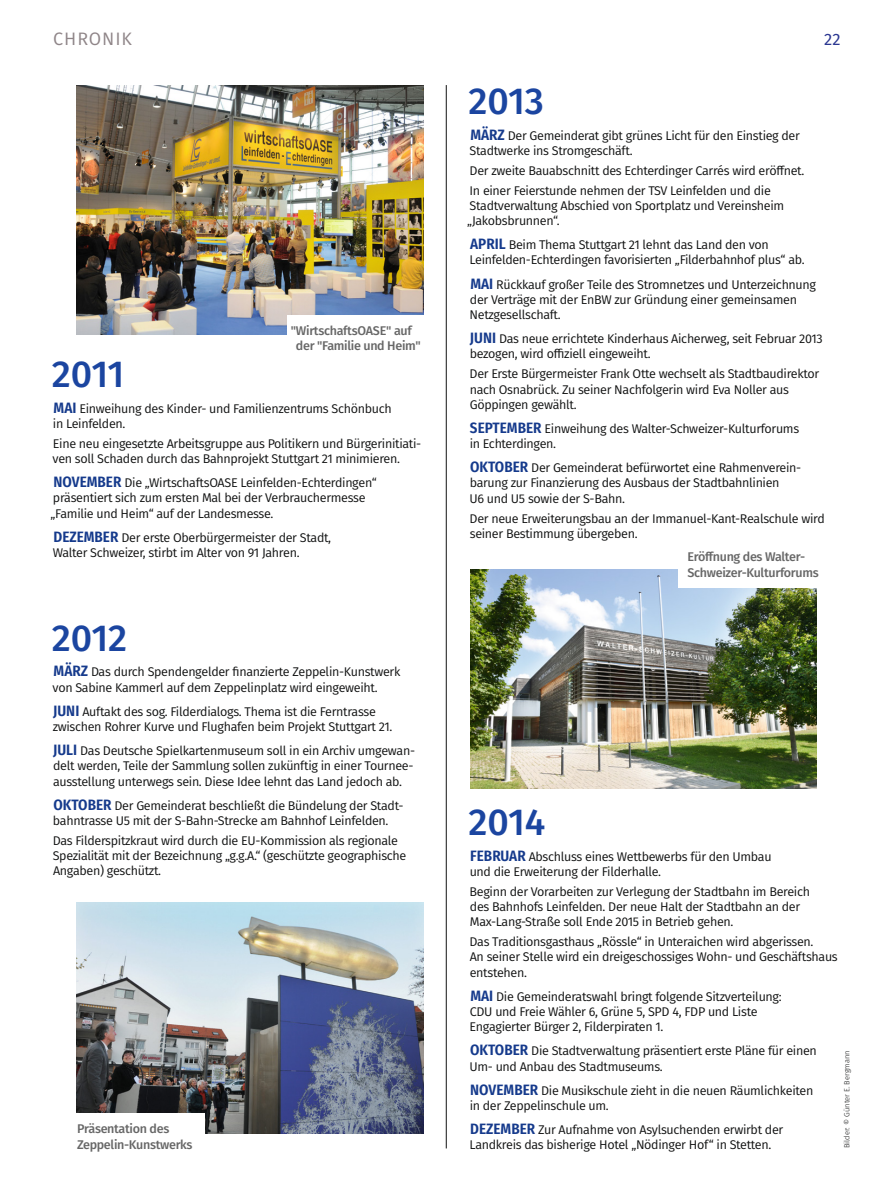
<style>
.page{position:relative;width:893px;height:1191px;background:#fff}
.page>*{position:absolute;margin:0;border:0;box-sizing:border-box;transform-origin:0 0}
.t1{font:500 37.5px "Fira Sans";color:#1b45a0}
.t2{font:18px "Fira Sans";letter-spacing:.05em;color:#8f8588}
.t3{font:16.5px "Fira Sans";color:#2b3791}
.t4{font:12.6px/15.3px "Fira Sans";letter-spacing:-.025em;color:#111212}
.t5{font:500 12.6px/15.3px "Fira Sans";letter-spacing:-.025em;color:#676767}
.t6{font:300 7.5px "Fira Sans";color:#111212}
.s1{font-family:"Fira Sans Condensed";font-weight:600;font-size:15px;color:#153a8c}
</style>
<div class="page">
<img style="left:470px;top:570px;width:346px;height:218px">
<img style="left:77px;top:85px;width:346px;height:250px">
<img style="left:77px;top:902px;width:346px;height:231px">
<div style="left:678px;top:541px;width:186px;height:46px;background:#fff"></div>
<div style="left:68px;top:1113px;width:136px;height:55px;background:#fff"></div>
<div style="left:287px;top:314px;width:155px;height:56px;background:#fff"></div>
<hr style="left:446px;top:85px;width:1px;height:1063px;background:#111212">
<h2 class="t2" style="left:53px;top:26px;width:80px">CHRONIK</h2>
<h3 class="t3" style="left:824px;top:26px;width:18px">22</h3>
<p class="t5" style="left:296px;top:322px;width:126px;text-indent:-5px">"WirtschaftsOASE" auf der "Familie und Heim"</p>
<h1 class="t1" style="left:52px;top:344px;width:74px">2011</h1>
<p class="t4" style="left:53px;top:400px;width:340px"><span class="s1">MAI</span> Einweihung des Kinder- und Familienzentrums Schönbuch in Leinfelden.</p>
<p class="t4" style="left:53px;top:435px;width:370px">Eine neu eingesetzte Arbeitsgruppe aus Politikern und Bürgerinitiati&shy;ven soll Schaden durch das Bahnprojekt Stuttgart 21 minimieren.</p>
<p class="t4" style="left:51px;top:474px;width:328px"><span class="s1">NOVEMBER</span> Die „WirtschaftsOASE Leinfelden-Echterdingen“ präsentiert sich zum ersten Mal bei der Verbrauchermesse „Familie und Heim“ auf der Landesmesse.</p>
<p class="t4" style="left:53px;top:529px;width:280px"><span class="s1">DEZEMBER</span> Der erste Oberbürgermeister der Stadt,<br>Walter Schweizer, stirbt im Alter von 91 Jahren.</p>
<h1 class="t1" style="left:52px;top:607px;width:77px">2012</h1>
<p class="t4" style="left:53px;top:664px;width:349px"><span class="s1">MÄRZ</span> Das durch Spendengelder finanzierte Zeppelin-Kunstwerk von Sabine Kammerl auf dem Zeppelinplatz wird eingeweiht.</p>
<p class="t4" style="left:53px;top:703px;width:341px"><span class="s1">JUNI</span> Auftakt des sog. Filderdialogs. Thema ist die Ferntrasse zwischen Rohrer Kurve und Flughafen beim Projekt Stuttgart 21.</p>
<p class="t4" style="left:53px;top:742px;width:363px"><span class="s1">JULI</span> Das Deutsche Spielkartenmuseum soll in ein Archiv umgewan&shy;delt werden, Teile der Sammlung sollen zukünftig in einer Tournee&shy;ausstellung unterwegs sein. Diese Idee lehnt das Land jedoch ab.</p>
<p class="t4" style="left:53px;top:797px;width:352px"><span class="s1">OKTOBER</span> Der Gemeinderat beschließt die Bündelung der Stadt&shy;bahntrasse U5 mit der S-Bahn-Strecke am Bahnhof Leinfelden.</p>
<p class="t4" style="left:53px;top:832px;width:355px">Das Filderspitzkraut wird durch die EU-Kommission als regionale<br>Spezialität mit der Bezeichnung „g.g.A.“ (geschützte geographische<br>Angaben) geschützt.</p>
<p class="t5" style="left:77px;top:1120px;width:117px">Präsentation des<br>Zeppelin-Kunstwerks</p>
<h1 class="t1" style="left:468px;top:71px;width:77px">2013</h1>
<p class="t4" style="left:469px;top:127px;width:332px"><span class="s1">MÄRZ</span> Der Gemeinderat gibt grünes Licht für den Einstieg der<br>Stadtwerke ins Stromgeschäft.</p>
<p class="t4" style="left:470px;top:160px;width:336px;line-height:19.8px">Der zweite Bauabschnitt des Echterdinger Carrés wird eröffnet.<br>In einer Feierstunde nehmen der TSV Leinfelden und die</p>
<p class="t4" style="left:467px;top:197px;width:318px">Stadtverwaltung Abschied von Sportplatz und Vereinsheim „Jakobsbrunnen“.</p>
<p class="t4" style="left:470px;top:237px;width:337px"><span class="s1">APRIL</span> Beim Thema Stuttgart 21 lehnt das Land den von<br>Leinfelden-Echterdingen favorisierten „Filderbahnhof plus“ ab.</p>
<p class="t4" style="left:470px;top:276px;width:348px"><span class="s1">MAI</span> Rückkauf großer Teile des Stromnetzes und Unterzeichnung der Verträge mit der EnBW zur Gründung einer gemeinsamen<br>Netzgesellschaft.</p>
<p class="t4" style="left:470px;top:331px;width:355px"><span class="s1">JUNI</span> Das neue errichtete Kinderhaus Aicherweg, seit Februar 2013 bezogen, wird offiziell eingeweiht.</p>
<p class="t4" style="left:470px;top:366px;width:351px">Der Erste Bürgermeister Frank Otte wechselt als Stadtbaudirektor nach Osnabrück. Zu seiner Nachfolgerin wird Eva Noller aus<br>Göppingen gewählt.</p>
<p class="t4" style="left:470px;top:420px;width:331px"><span class="s1">SEPTEMBER</span> Einweihung des Walter-Schweizer-Kulturforums in Echterdingen.</p>
<p class="t4" style="left:469px;top:460px;width:333px"><span class="s1">OKTOBER</span> Der Gemeinderat befürwortet eine Rahmenverein&shy;barung zur Finanzierung des Ausbaus der Stadtbahnlinien<br>U6 und U5 sowie der S-Bahn.</p>
<p class="t4" style="left:470px;top:510px;width:357px">Der neue Erweiterungsbau an der Immanuel-Kant-Realschule wird seiner Bestimmung übergeben.</p>
<p class="t5" style="left:687px;top:548px;width:133px">Eröffnung des Walter-<br>Schweizer-Kulturforums</p>
<h1 class="t1" style="left:468px;top:792px;width:79px">2014</h1>
<p class="t4" style="left:470px;top:848px;width:303px"><span class="s1">FEBRUAR</span> Abschluss eines Wettbewerbs für den Umbau und die Erweiterung der Filderhalle.</p>
<p class="t4" style="left:470px;top:883px;width:342px">Beginn der Vorarbeiten zur Verlegung der Stadtbahn im Bereich des Bahnhofs Leinfelden. Der neue Halt der Stadtbahn an der<br>Max-Lang-Straße soll Ende 2015 in Betrieb gehen.</p>
<p class="t4" style="left:470px;top:933px;width:370px">Das Traditionsgasthaus „Rössle“ in Unteraichen wird abgerissen.<br>An seiner Stelle wird ein dreigeschossiges Wohn- und Geschäftshaus entstehen.</p>
<p class="t4" style="left:470px;top:988px;width:314px"><span class="s1">MAI</span> Die Gemeinderatswahl bringt folgende Sitzverteilung:<br>CDU und Freie Wähler 6, Grüne 5, SPD 4, FDP und Liste<br>Engagierter Bürger 2, Filderpiraten 1.</p>
<p class="t4" style="left:469px;top:1043px;width:349px"><span class="s1">OKTOBER</span> Die Stadtverwaltung präsentiert erste Pläne für einen<br>Um- und Anbau des Stadtmuseums.</p>
<p class="t4" style="left:470px;top:1082px;width:345px"><span class="s1">NOVEMBER</span> Die Musikschule zieht in die neuen Räumlichkeiten in der Zeppelinschule um.</p>
<p class="t4" style="left:470px;top:1121px;width:315px"><span class="s1">DEZEMBER</span> Zur Aufnahme von Asylsuchenden erwirbt der<br>Landkreis das bisherige Hotel „Nödinger Hof“ in Stetten.</p>
<p class="t6" style="left:841px;top:1148px;width:99px;rotate:-90deg">Bilder: © Günter E. Bergmann</p>
</div>
